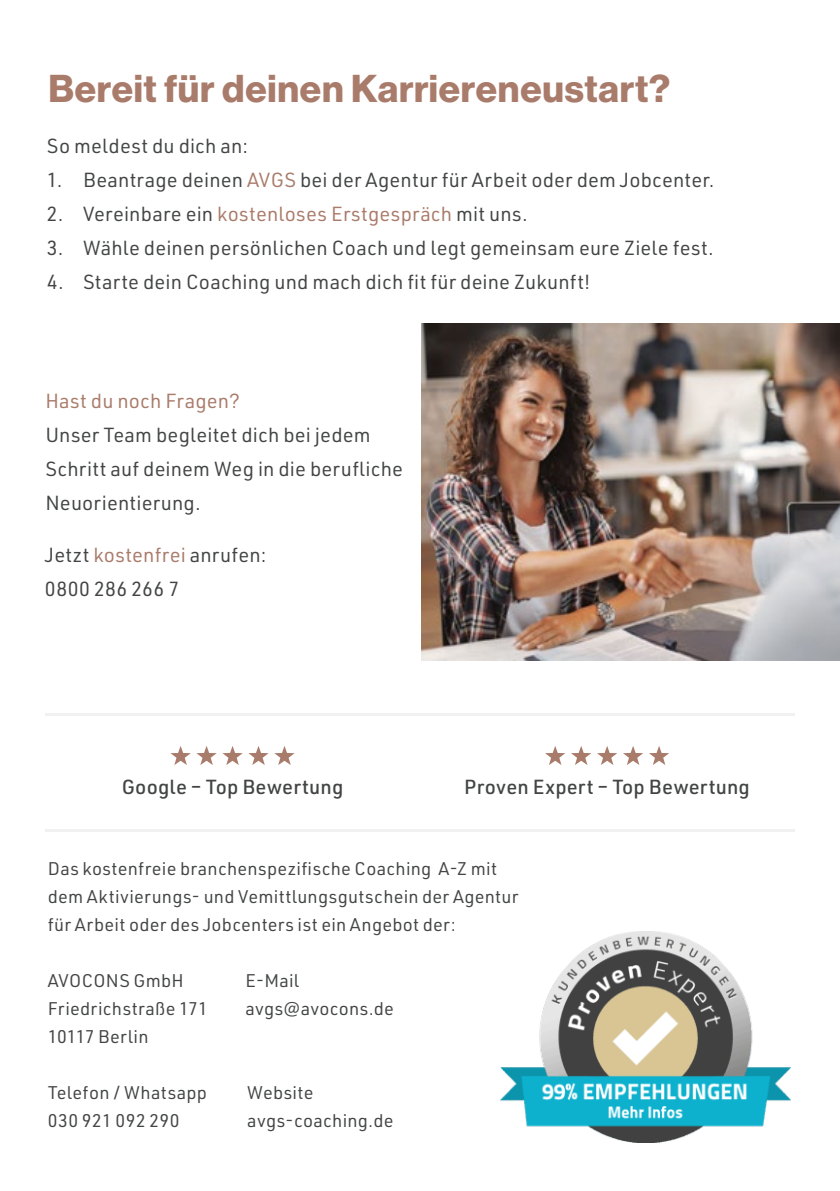
<style>
.page{position:relative;width:840px;height:1191px;background:#fff}
.page>*{position:absolute;margin:0;border:0;box-sizing:border-box;transform-origin:0 0}
.t1{font:38px "N Haas Grotesk DS Pro 75 Bd";letter-spacing:.02em;color:#a97b6a}
.t2{font:20px/34px "URWDIN";letter-spacing:.005em;color:#434444}
.t3{font:20px "URWDIN";letter-spacing:.01em;color:#a97b6a}
.t4{font:500 20px "URWDIN";letter-spacing:.01em;color:#434444}
.t5{font:18px/28px "URWDIN";letter-spacing:.015em;color:#434444}
.s1{color:#a97b6a}
.s2{color:#434444}
</style>
<div class="page">
<img style="left:421px;top:323px;width:418px;height:337px">
<hr style="left:45px;top:713px;width:749px;height:3px;background:#f1f1f1">
<hr style="left:45px;top:829px;width:749px;height:3px;background:#f1f1f1">
<svg style="left:170px;top:746px;width:46px;height:19px"></svg>
<svg style="left:248px;top:746px;width:20px;height:19px"></svg>
<svg style="left:274px;top:746px;width:20px;height:19px"></svg>
<svg style="left:222px;top:746px;width:20px;height:19px"></svg>
<svg style="left:545px;top:746px;width:123px;height:19px"></svg>
<img style="left:500px;top:931px;width:290px;height:211px">
<h1 class="t1" style="left:48px;top:67px;width:623px">Bereit für deinen Karriereneustart?</h1>
<p class="t2" style="left:47px;top:128px;width:202px">So meldest du dich an:</p>
<p class="t2" style="left:47px;top:162px;width:668px">1. Beantrage deinen <span class="s1">AVGS</span> bei der Agentur für Arbeit oder dem Jobcenter.</p>
<p class="t3" style="left:47px;top:201px;width:482px"><span class="s2">2. Vereinbare ein</span> kostenloses Erstgespräch <span class="s2">mit uns.</span></p>
<p class="t2" style="left:47px;top:230px;width:668px">3. Wähle deinen persönlichen Coach und legt gemeinsam eure Ziele fest.</p>
<p class="t2" style="left:47px;top:264px;width:544px">4. Starte dein Coaching und mach dich fit für deine Zukunft!</p>
<p class="t3" style="left:45px;top:388px;width:196px">Hast du noch Fragen?</p>
<p class="t2" style="left:45px;top:417px;width:359px">Unser Team begleitet dich bei jedem<br>Schritt auf deinem Weg in die berufliche<br>Neuorientierung.</p>
<p class="t2" style="left:45px;top:537px;width:223px">Jetzt <span class="s1">kostenfrei</span> anrufen:<br>0800 286 266 7</p>
<p class="t4" style="left:122px;top:773px;width:223px">Google – Top Bewertung</p>
<p class="t4" style="left:464px;top:773px;width:287px">Proven Expert – Top Bewertung</p>
<p class="t5" style="left:48px;top:854px;width:472px">Das kostenfreie branchenspezifische Coaching A-Z mit dem Aktivierungs- und Vemittlungsgutschein der Agentur für Arbeit oder des Jobcenters ist ein Angebot der:</p>
<p class="t5" style="left:48px;top:966px;width:161px">AVOCONS GmbH<br>Friedrichstraße 171<br>10117 Berlin</p>
<p class="t5" style="left:245px;top:966px;width:150px">E-Mail avgs@avocons.de</p>
<p class="t5" style="left:48px;top:1078px;width:161px">Telefon / Whatsapp<br>030 921 092 290</p>
<p class="t5" style="left:247px;top:1077px;width:148px">Website avgs-coaching.de</p>
</div>
